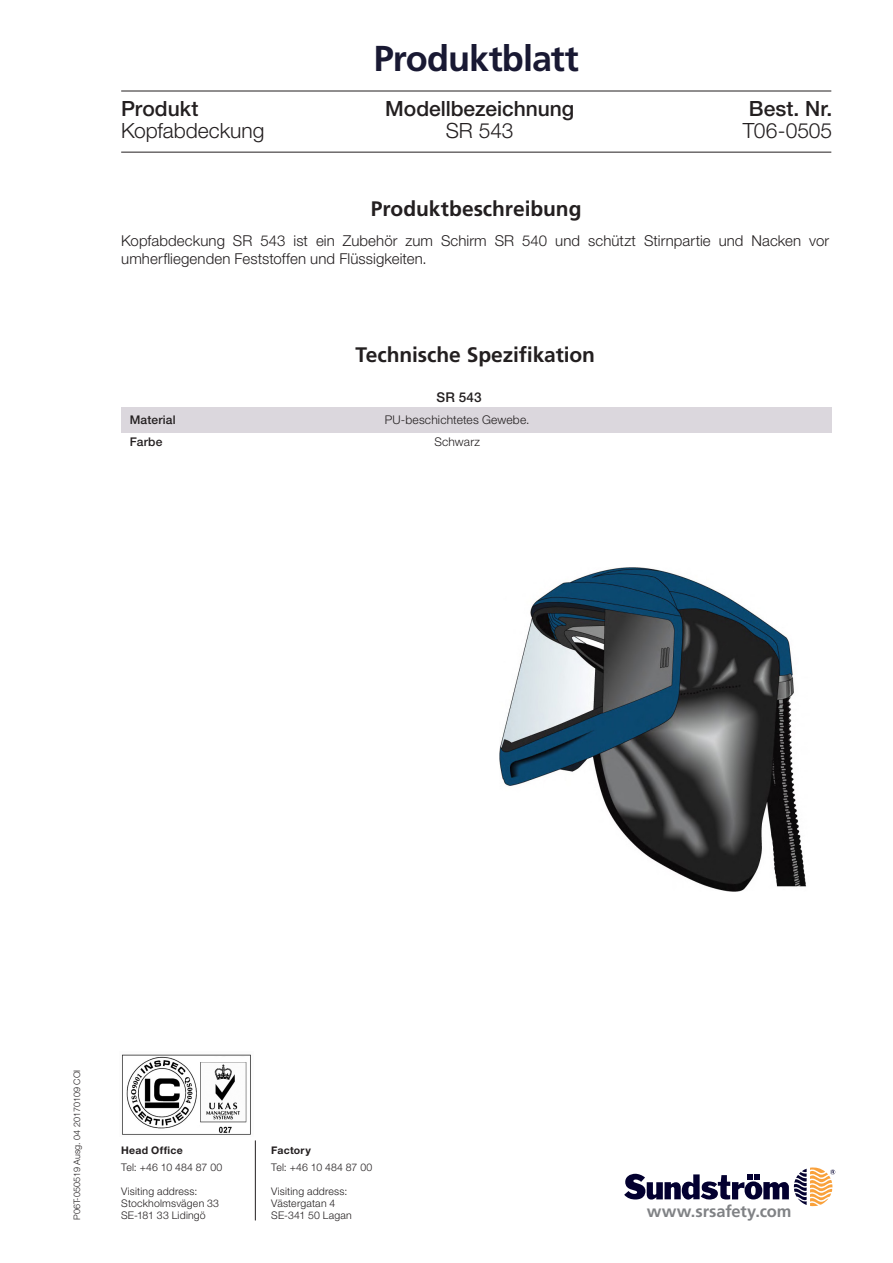
<style>
.page{position:relative;width:893px;height:1263px;background:#fff}
.page>*{position:absolute;margin:0;border:0;box-sizing:border-box;transform-origin:0 0}
.t1{font:700 36px "Frutiger LT Pro";letter-spacing:-.025em;color:#191933}
.t2{font:700 21px "Frutiger LT Pro";letter-spacing:-.005em;color:#231f20}
.t3{font:500 21px "Helvetica Neue LT Pro";color:#231f20}
.t4{font:300 21px "Helvetica Neue LT Pro";color:#231f20}
.t5{font:700 16.5px "Frutiger LT Pro";letter-spacing:-.005em;color:#808285}
.t6{font:300 15px/18px "Helvetica Neue LT Pro";letter-spacing:.005em;color:#231f20}
.t7{font:500 13.5px "Helvetica Neue LT Pro";color:#231f20}
.t8{font:300 12px "Helvetica Neue LT Pro";letter-spacing:.015em;color:#231f20}
.t9{font:500 12px "Helvetica Neue LT Pro";letter-spacing:.02em;color:#231f20}
.t10{font:300 10.5px "Helvetica Neue LT Pro";letter-spacing:.015em;color:#231f20}
.t11{font:700 10.5px "Helvetica Neue LT Std";letter-spacing:.025em;color:#231f20}
.t12{font:300 9px "Helvetica Neue LT Pro";color:#231f20}
</style>
<div class="page">
<hr style="left:255px;top:1140px;width:1px;height:80px;background:#231f20">
<svg style="left:624px;top:1167px;width:211px;height:39px"></svg>
<img style="left:122px;top:1054px;width:129px;height:81px">
<img style="left:500px;top:567px;width:306px;height:324px">
<hr style="left:121px;top:152px;width:710px;height:1px;background:#231f20">
<hr style="left:121px;top:91px;width:710px;height:1px;background:#231f20">
<div style="left:121px;top:407px;width:711px;height:25px;background:#dbd7dd"></div>
<h1 class="t1" style="left:374px;top:37px;width:206px">Produktblatt</h1>
<h2 class="t3" style="left:121px;top:96px;width:79px">Produkt</h2>
<h2 class="t3" style="left:385px;top:96px;width:190px">Modellbezeichnung</h2>
<h2 class="t3" style="left:749px;top:96px;width:85px">Best. Nr.</h2>
<h2 class="t4" style="left:121px;top:118px;width:145px">Kopfabdeckung</h2>
<h2 class="t4" style="left:446px;top:118px;width:69px">SR 543</h2>
<h2 class="t4" style="left:743px;top:118px;width:91px">T06-0505</h2>
<h2 class="t2" style="left:371px;top:196px;width:212px">Produktbeschreibung</h2>
<h3 class="t6" style="left:121px;top:232px;width:709px">Kopfabdeckung SR 543 ist ein Zubehör zum Schirm SR 540 und schützt Stirnpartie und Nacken vor umherfliegenden Feststoffen und Flüssigkeiten.</h3>
<h2 class="t2" style="left:356px;top:343px;width:241px">Technische Spezifikation</h2>
<p class="t7" style="left:436px;top:389px;width:47px">SR 543</p>
<p class="t9" style="left:130px;top:412px;width:48px">Material</p>
<p class="t8" style="left:385px;top:412px;width:146px">PU-beschichtetes Gewebe.</p>
<p class="t9" style="left:130px;top:434px;width:34px">Farbe</p>
<p class="t8" style="left:434px;top:434px;width:47px">Schwarz</p>
<p class="t12" style="left:72px;top:1220px;width:152px;rotate:-90deg">P06T-050519 Ausg. 04 20170109 COI</p>
<p class="t11" style="left:121px;top:1144px;width:63px">Head Office</p>
<p class="t11" style="left:271px;top:1144px;width:41px">Factory</p>
<p class="t10" style="left:121px;top:1160px;width:103px">Tel: +46 10 484 87 00</p>
<p class="t10" style="left:271px;top:1160px;width:103px">Tel: +46 10 484 87 00</p>
<p class="t10" style="left:121px;top:1184px;width:78px">Visiting address:</p>
<p class="t10" style="left:271px;top:1184px;width:78px">Visiting address:</p>
<p class="t10" style="left:121px;top:1196px;width:99px">Stockholmsvägen 33</p>
<p class="t10" style="left:271px;top:1196px;width:66px">Västergatan 4</p>
<p class="t10" style="left:121px;top:1208px;width:86px">SE-181 33 Lidingö</p>
<p class="t10" style="left:271px;top:1208px;width:82px">SE-341 50 Lagan</p>
<h3 class="t5" style="left:647px;top:1202px;width:146px">www.srsafety.com</h3>
</div>
